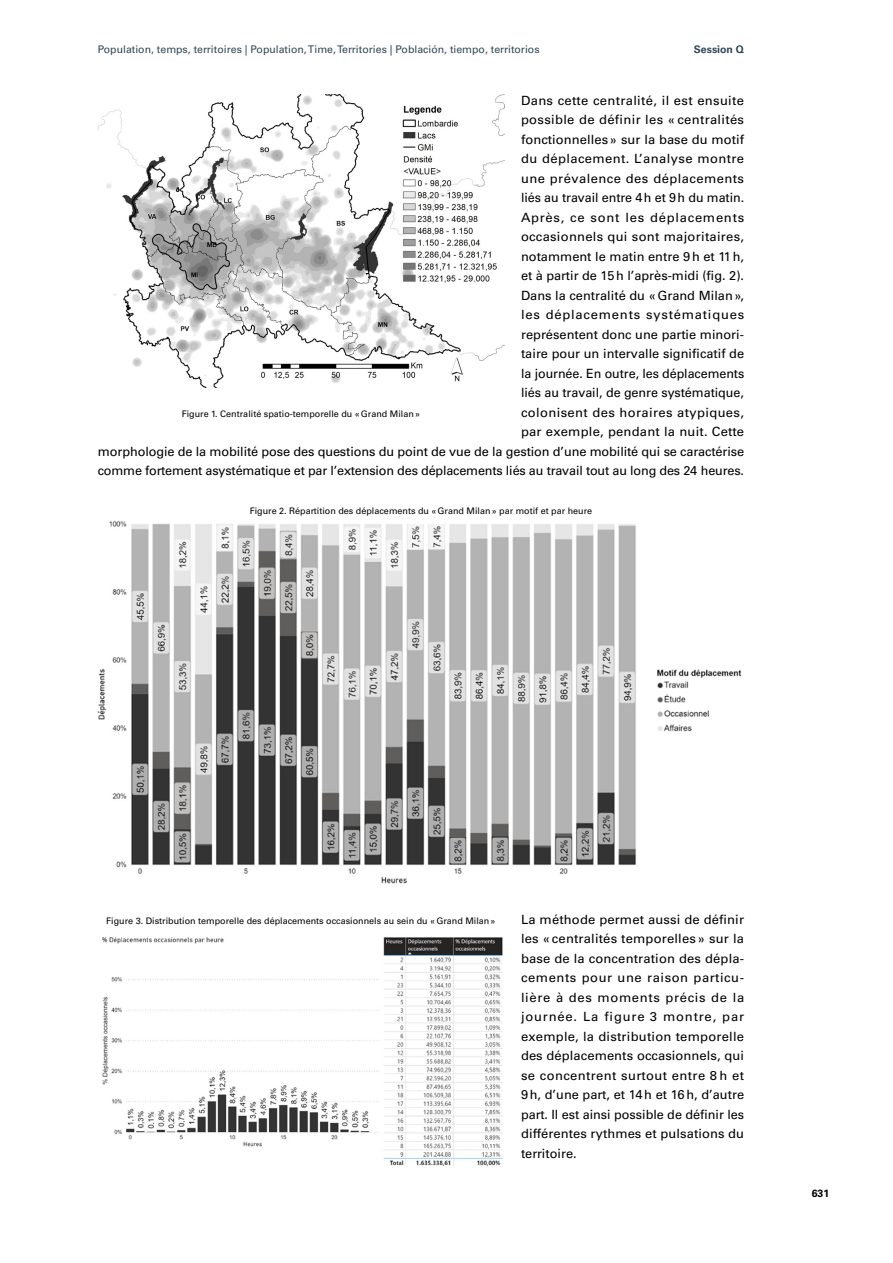
<style>
.page{position:relative;width:893px;height:1263px;background:#fff}
.page>*{position:absolute;margin:0;border:0;box-sizing:border-box;transform-origin:0 0}
.texte_courant{font:12.75px/19.5px "Univers LT";color:#000;text-align:right}
.t1{font:10.5px "Univers LT";color:#2f4755}
.t2{font:700 10.5px "Univers LT";color:#2f4755}
.t3{font:700 10.5px "Univers LT";color:#000}
.Figure{font:9px "Univers LT";color:#000}
</style>
<div class="page">
<img style="left:98px;top:95px;width:406px;height:292px">
<img style="left:98px;top:520px;width:644px;height:364px">
<img style="left:102px;top:937px;width:401px;height:229px">
<p class="t1" style="left:98px;top:43px;width:443px">Population, temps, territoires | Population, Time, Territories | Población, tiempo, territorios</p>
<p class="t2" style="left:694px;top:43px;width:52px">Session Q</p>
<p class="texte_courant" style="left:98px;top:90px;width:648px">Dans cette centralité, il est ensuite<br>possible de définir les « centralités<br>fonctionnelles» sur la base du motif<br>du déplacement. L’analyse montre<br>une prévalence des déplacements<br>liés au travail entre 4h et 9h du matin.<br>Après, ce sont les déplacements<br>occasionnels qui sont majoritaires,<br>notamment le matin entre 9h et 11h,<br>et à partir de 15h l’après-midi (fig. 2).<br>Dans la centralité du «Grand Milan»,<br>les déplacements systématiques<br>représentent donc une partie minori-<br>taire pour un intervalle significatif de<br>la journée. En outre, les déplacements<br>liés au travail, de genre systématique,<br>colonisent des horaires atypiques,<br>par exemple, pendant la nuit. Cette<br>morphologie de la mobilité pose des questions du point de vue de la gestion d’une mobilité qui se caractérise comme fortement asystématique et par l’extension des déplacements liés au travail tout au long des 24 heures.</p>
<p class="Figure" style="left:182px;top:408px;width:240px">Figure 1. Centralité spatio-temporelle du «Grand Milan»</p>
<p class="Figure" style="left:250px;top:506px;width:344px">Figure 2. Répartition des déplacements du «Grand Milan» par motif et par heure</p>
<p class="Figure" style="left:106px;top:915px;width:391px">Figure 3. Distribution temporelle des déplacements occasionnels au sein du «Grand Milan»</p>
<p class="texte_courant" style="left:521px;top:909px;width:225px;text-align:justify">La méthode permet aussi de définir les « centralités temporelles » sur la base de la concentration des dépla&shy;cements pour une raison particu&shy;lière à des moments précis de la journée. La figure 3 montre, par exemple, la distribution temporelle des déplacements occasionnels, qui se concentrent surtout entre 8 h et 9h, d’une part, et 14h et 16h, d’autre part. Il est ainsi possible de définir les différentes rythmes et pulsations du territoire.</p>
<p class="t3" style="left:812px;top:1187px;width:19px">631</p>
</div>
